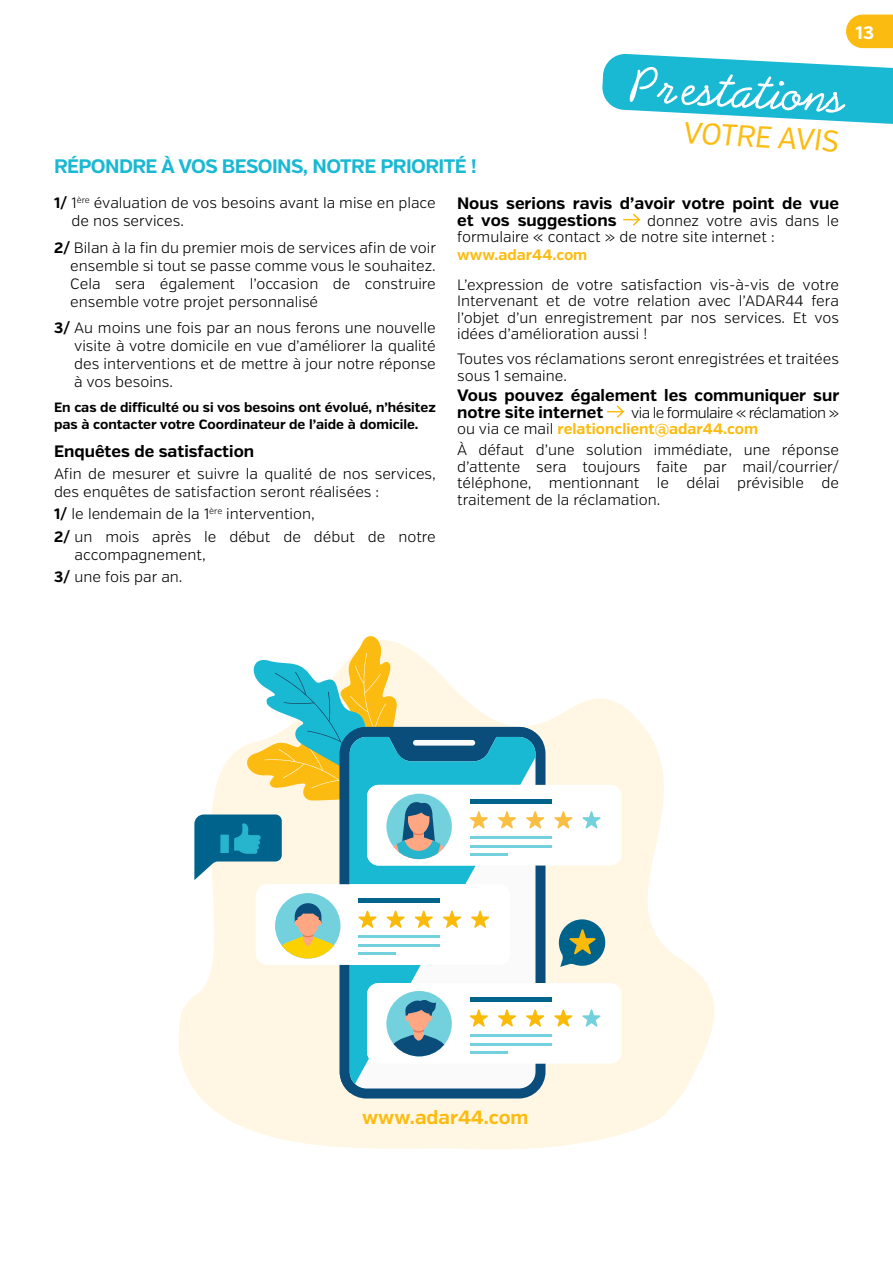
<style>
.page{position:relative;width:893px;height:1263px;background:#fff}
.page>*{position:absolute;margin:0;border:0;box-sizing:border-box;transform-origin:0 0}
.t1{font:53.1px "Abrazo Script SSK";color:#fff}
.t2{font:30.15px "Verb Cond";color:#fbbb10}
.t3{font:700 19.5px "Verb";letter-spacing:-.03em;color:#19b8d3}
.t4{font:700 19.2px "Verb";color:#fbbb10}
.t5{font:700 18px "Verb";color:#fff}
.t6{font:700 16.5px/16.5px "Verb";color:#000}
.t7{font:300 15px/18px "Verb";color:#000}
.t8{font:300 15px/16.5px "Verb";letter-spacing:-.04em;color:#000}
.t9{font:700 15px "Verb";color:#fbbb10}
.t10{font:700 13.5px/16.5px "Verb";color:#000}
.s1{font-weight:700}
.s2{font-weight:700;color:#fbbb10}
</style>
<div class="page">
<svg style="left:179px;top:685px;width:535px;height:464px;fill:#fff7e3"></svg>
<svg style="left:340px;top:727px;width:205px;height:371px;background:#2a648b"></svg>
<svg style="left:350px;top:737px;width:185px;height:347px"></svg>
<div style="left:367px;top:785px;width:255px;height:80px;background:#fff;border-radius:12px"></div>
<svg style="left:469px;top:811px;width:19px;height:18px"></svg>
<svg style="left:498px;top:811px;width:18px;height:18px"></svg>
<svg style="left:526px;top:811px;width:18px;height:18px"></svg>
<svg style="left:554px;top:811px;width:19px;height:18px"></svg>
<svg style="left:582px;top:811px;width:19px;height:17px"></svg>
<hr style="left:470px;top:836px;width:82px;height:3px;background:#73d1de">
<hr style="left:470px;top:799px;width:82px;height:4px;background:#00638c">
<hr style="left:470px;top:845px;width:82px;height:2px;background:#73d1de">
<hr style="left:470px;top:853px;width:37px;height:2px;background:#73d1de">
<div style="left:256px;top:884px;width:254px;height:81px;background:#fff;border-radius:12px"></div>
<svg style="left:358px;top:910px;width:19px;height:18px"></svg>
<svg style="left:386px;top:910px;width:19px;height:18px"></svg>
<svg style="left:414px;top:910px;width:19px;height:18px"></svg>
<svg style="left:443px;top:910px;width:18px;height:18px"></svg>
<svg style="left:471px;top:910px;width:18px;height:18px"></svg>
<hr style="left:358px;top:936px;width:82px;height:2px;background:#73d1de">
<hr style="left:358px;top:898px;width:82px;height:4px;background:#00638c">
<hr style="left:358px;top:944px;width:82px;height:3px;background:#73d1de">
<hr style="left:358px;top:952px;width:38px;height:3px;background:#73d1de">
<div style="left:275px;top:893px;width:65px;height:65px;background:#73d1de;border-radius:50%"></div>
<svg style="left:275px;top:903px;width:65px;height:55px"></svg>
<div style="left:367px;top:983px;width:255px;height:81px;background:#fff;border-radius:12px"></div>
<svg style="left:469px;top:1009px;width:19px;height:18px"></svg>
<svg style="left:498px;top:1009px;width:18px;height:18px"></svg>
<svg style="left:526px;top:1009px;width:18px;height:18px"></svg>
<svg style="left:554px;top:1009px;width:19px;height:18px"></svg>
<svg style="left:582px;top:1009px;width:19px;height:17px"></svg>
<hr style="left:470px;top:1034px;width:82px;height:3px;background:#73d1de">
<hr style="left:470px;top:997px;width:82px;height:4px;background:#00638c">
<hr style="left:470px;top:1043px;width:82px;height:2px;background:#73d1de">
<hr style="left:470px;top:1051px;width:37px;height:2px;background:#73d1de">
<div style="left:386px;top:991px;width:66px;height:65px;background:#73d1de;border-radius:50%"></div>
<svg style="left:387px;top:999px;width:63px;height:57px"></svg>
<svg style="left:194px;top:636px;width:256px;height:244px"></svg>
<div style="left:220px;top:835px;width:9px;height:18px;background:#26b5cc"></div>
<svg style="left:559px;top:919px;width:47px;height:48px;background:#588f8f"></svg>
<svg style="left:623px;top:213px;width:18px;height:13px"></svg>
<svg style="left:607px;top:405px;width:18px;height:13px"></svg>
<svg style="left:602px;top:15px;width:291px;height:109px"></svg>
<p class="t5" style="left:856px;top:21px;width:20px">13</p>
<h1 class="t1" style="left:630px;top:57px;width:216px;rotate:3deg">Prestations</h1>
<h3 class="t3" style="left:54px;top:154px;width:424px">RÉPONDRE À VOS BESOINS, NOTRE PRIORITÉ !</h3>
<h2 class="t2" style="left:683px;top:115px;width:158px;rotate:3deg">VOTRE AVIS</h2>
<p class="t7" style="left:72px;top:194px;width:366px;text-indent:-18px"><span class="s1">1/</span> 1<sup>ère</sup> évaluation de vos besoins avant la mise en place de nos services.</p>
<p class="t7" style="left:70px;top:239px;width:367px;text-align:justify;text-indent:-16px"><span class="s1">2/</span> Bilan à la fin du premier mois de services afin de voir ensemble si tout se passe comme vous le souhaitez.<br>Cela sera également l’occasion de construire ensemble votre projet personnalisé</p>
<p class="t7" style="left:74px;top:319px;width:363px;text-align:justify;text-indent:-20px"><span class="s1">3/</span> Au moins une fois par an nous ferons une nouvelle visite à votre domicile en vue d’améliorer la qualité des interventions et de mettre à jour notre réponse à vos besoins.</p>
<p class="t10" style="left:54px;top:399px;width:383px">En cas de difficulté ou si vos besoins ont évolué, n’hésitez pas à contacter votre Coordinateur de l’aide à domicile.</p>
<p class="t6" style="left:54px;top:443px;width:202px">Enquêtes de satisfaction</p>
<p class="t7" style="left:54px;top:465px;width:383px">Afin de mesurer et suivre la qualité de nos services, des enquêtes de satisfaction seront réalisées :</p>
<p class="t7" style="left:54px;top:503px;width:383px;line-height:22.2px"><span class="s1">1/</span> le lendemain de la 1<sup>ère</sup> intervention,<br><span class="s1">2/</span> un mois après le début de début de notre</p>
<p class="t7" style="left:54px;top:544px;width:153px;line-height:22.2px;text-indent:20px">accompagnement,<br><span class="s1">3/</span> une fois par an.</p>
<p class="t6" style="left:457px;top:196px;width:383px">Nous serions ravis d’avoir votre point de vue et vos suggestions</p>
<p class="t7" style="left:457px;top:213px;width:383px;line-height:16.5px;text-indent:190px">donnez votre avis dans le formulaire « contact » de notre site internet :</p>
<p class="t9" style="left:457px;top:246px;width:132px">www.adar44.com</p>
<p class="t7" style="left:457px;top:276px;width:383px;line-height:16.5px;text-align:justify">L’expression de votre satisfaction vis-à-vis de votre Intervenant et de votre relation avec l’ADAR44 fera l’objet d’un enregistrement par nos services. Et vos idées d’amélioration aussi !</p>
<p class="t7" style="left:457px;top:351px;width:383px;line-height:16.5px">Toutes vos réclamations seront enregistrées et traitées sous 1 semaine.</p>
<p class="t6" style="left:457px;top:388px;width:384px">Vous pouvez également les communiquer sur notre site internet</p>
<p class="t8" style="left:457px;top:405px;width:383px;text-indent:174px">via le formulaire « réclamation » ou via ce mail <span class="s2">relationclient@adar44.com</span></p>
<p class="t7" style="left:457px;top:442px;width:383px;line-height:16.5px;text-align:justify">À défaut d’une solution immédiate, une réponse d’attente sera toujours faite par mail/courrier/ téléphone, mentionnant le délai prévisible de traitement de la réclamation.</p>
<p class="t4" style="left:362px;top:1106px;width:168px">www.adar44.com</p>
</div>
